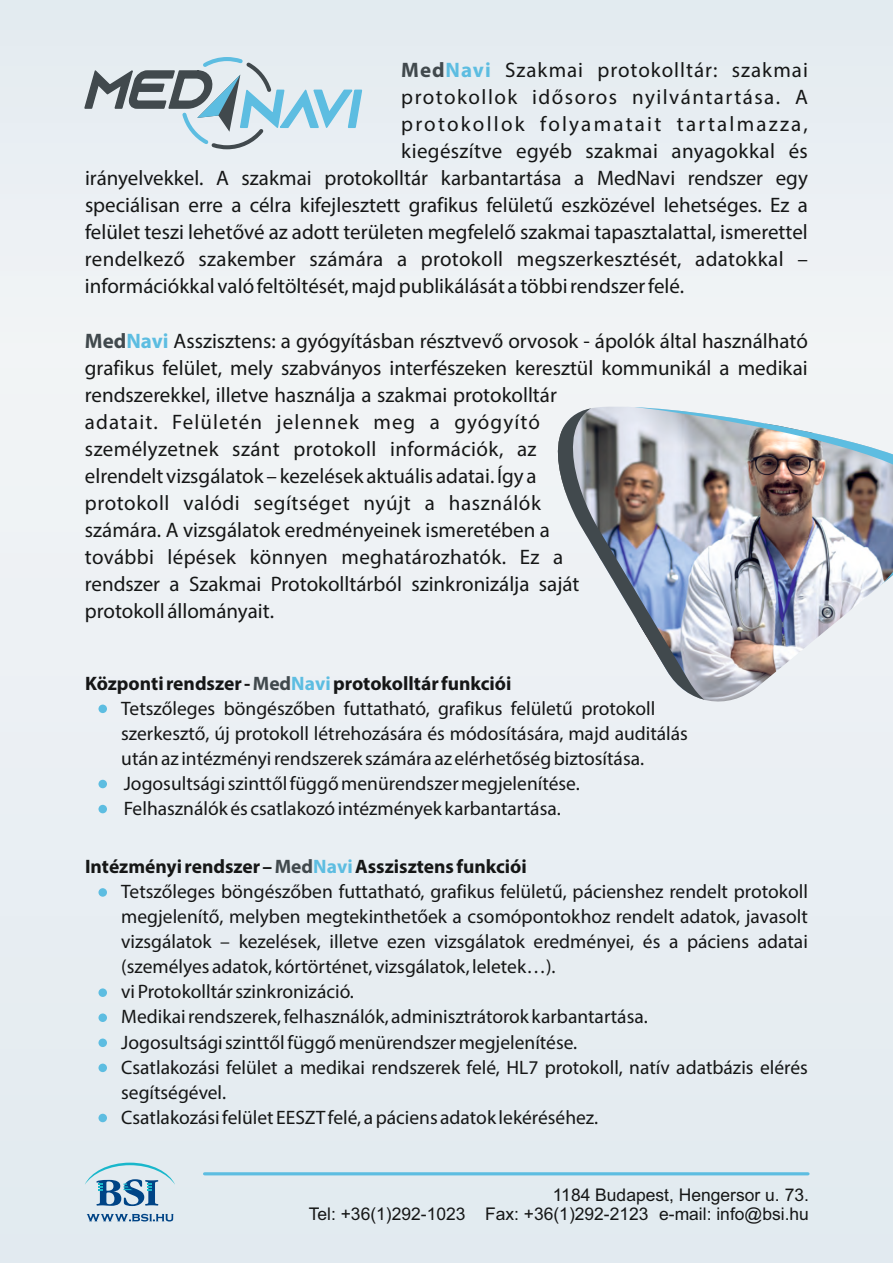
<style>
.page{position:relative;width:893px;height:1263px;background:#e9eff3}
.page>*{position:absolute;margin:0;border:0;box-sizing:border-box;transform-origin:0 0}
.t1{font:21px/27px "Myriad Pro";color:#151616}
.t2{font:21px "Myriad Pro";letter-spacing:.07em;color:#151616}
.t3{font:21px "Myriad Pro";letter-spacing:.045em;color:#151616}
.t4{font:21px "Myriad Pro";letter-spacing:.105em;color:#151616}
.t5{font:19.5px/25px "Myriad Pro";color:#151616}
.t6{font:17.4px/19.5px "Arial";color:#151616;text-align:right}
.s1{font-weight:700;color:#41494d}
.s2{font-weight:700;color:#5dbde1}
.s3{font-weight:700}
</style>
<div class="page">
<svg style="left:85px;top:1162px;width:90px;height:44px"></svg>
<svg style="left:87px;top:1214px;width:87px;height:7px"></svg>
<div style="left:98px;top:988px;width:9px;height:9px;background:#5dbde1;border-radius:50%"></div>
<div style="left:98px;top:1013px;width:9px;height:9px;background:#5dbde1;border-radius:50%"></div>
<div style="left:98px;top:1038px;width:9px;height:9px;background:#5dbde1;border-radius:50%"></div>
<div style="left:98px;top:1063px;width:9px;height:9px;background:#5dbde1;border-radius:50%"></div>
<div style="left:98px;top:1114px;width:9px;height:8px;background:#5dbde1;border-radius:50%"></div>
<hr style="left:205px;top:1172px;width:603px;height:3px;background:#5dbde1">
<img style="left:560px;top:407px;width:333px;height:295px">
<div style="left:98px;top:888px;width:9px;height:9px;background:#5dbde1;border-radius:50%"></div>
<div style="left:98px;top:704px;width:9px;height:9px;background:#5dbde1;border-radius:50%"></div>
<div style="left:98px;top:780px;width:9px;height:8px;background:#5dbde1;border-radius:50%"></div>
<div style="left:98px;top:805px;width:9px;height:8px;background:#5dbde1;border-radius:50%"></div>
<svg style="left:84px;top:57px;width:279px;height:93px"></svg>
<p class="t3" style="left:401px;top:61px;width:408px"><span class="s1">Med</span><span class="s2">Navi</span> Szakmai protokolltár: szakmai</p>
<p class="t2" style="left:401px;top:88px;width:408px">protokollok idősoros nyilvántartása. A</p>
<p class="t4" style="left:401px;top:115px;width:408px">protokollok folyamatait tartalmazza,</p>
<p class="t1" style="left:401px;top:139px;width:408px">kiegészítve egyéb szakmai anyagokkal és</p>
<p class="t1" style="left:85px;top:166px;width:724px">irányelvekkel. A szakmai protokolltár karbantartása a MedNavi rendszer egy</p>
<p class="t1" style="left:85px;top:193px;width:724px">speciálisan erre a célra kifejlesztett grafikus felületű eszközével lehetséges. Ez a</p>
<p class="t1" style="left:85px;top:220px;width:724px">felület teszi lehetővé az adott területen megfelelő szakmai tapasztalattal, ismerettel</p>
<p class="t1" style="left:85px;top:247px;width:724px">rendelkező szakember számára a protokoll megszerkesztését, adatokkal –</p>
<p class="t1" style="left:85px;top:274px;width:601px">információkkal való feltöltését, majd publikálását a többi rendszer felé.</p>
<p class="t1" style="left:85px;top:329px;width:724px"><span class="s1">Med</span><span class="s2">Navi</span> Asszisztens: a gyógyításban résztvevő orvosok - ápolók által használható grafikus felület, mely szabványos interfészeken keresztül kommunikál a medikai rendszerekkel, illetve használja a szakmai protokolltár<br>adatait. Felületén jelennek meg a gyógyító<br>személyzetnek szánt protokoll információk, az<br>elrendelt vizsgálatok – kezelések aktuális adatai. Így a<br>protokoll valódi segítséget nyújt a használók<br>számára. A vizsgálatok eredményeinek ismeretében a<br>további lépések könnyen meghatározhatók. Ez a<br>rendszer a Szakmai Protokolltárból szinkronizálja saját<br>protokoll állományait.</p>
<p class="t5" style="left:121px;top:672px;width:568px;text-indent:-36px"><span class="s3">Központi rendszer -</span><span class="s1">Med</span><span class="s2">Navi</span><span class="s3">protokolltár funkciói<br></span>Tetszőleges böngészőben futtatható, grafikus felületű protokoll szerkesztő, új protokoll létrehozására és módosítására, majd auditálás után az intézményi rendszerek számára az elérhetőség biztosítása.<br>Jogosultsági szinttől függő menürendszer megjelenítése.<br>Felhasználók és csatlakozó intézmények karbantartása.</p>
<p class="t5" style="left:121px;top:855px;width:688px;text-indent:-36px"><span class="s3">Intézményi rendszer –</span><span class="s1">Med</span><span class="s2">Navi</span><span class="s3">Asszisztens funkciói<br></span>Tetszőleges böngészőben futtatható, grafikus felületű, pácienshez rendelt protokoll megjelenítő, melyben megtekinthetőek a csomópontokhoz rendelt adatok, javasolt vizsgálatok – kezelések, illetve ezen vizsgálatok eredményei, és a páciens adatai (személyes adatok, kórtörténet, vizsgálatok, leletek…).<br>vi Protokolltár szinkronizáció.<br>Medikai rendszerek, felhasználók, adminisztrátorok karbantartása.<br>Jogosultsági szinttől függő menürendszer megjelenítése.<br>Csatlakozási felület a medikai rendszerek felé, HL7 protokoll, natív adatbázis elérés segítségével.<br>Csatlakozási felület EESZT felé, a páciens adatok lekéréséhez.</p>
<p class="t6" style="left:309px;top:1186px;width:502px">1184 Budapest, Hengersor u. 73.<br>Tel: +36(1)292-1023 Fax: +36(1)292-2123 e-mail: info@bsi.hu</p>
</div>
